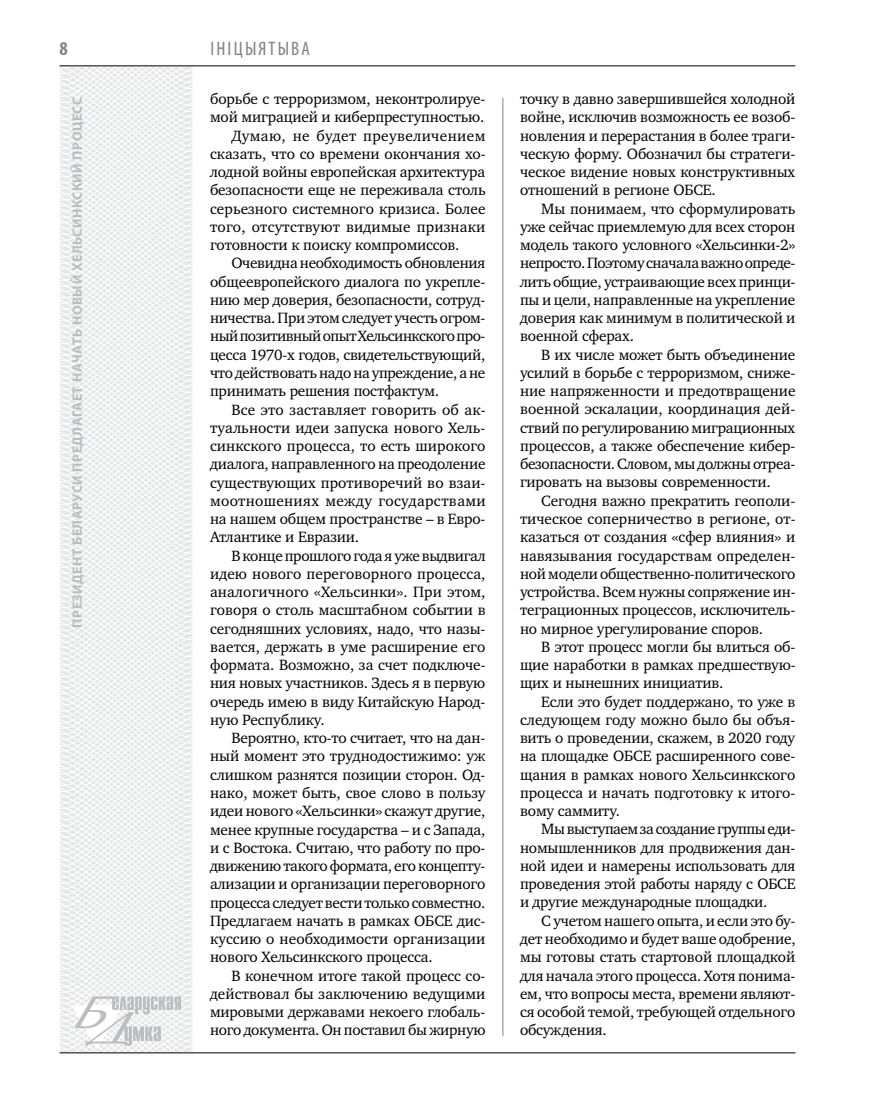
<style>
.page{position:relative;width:872px;height:1106px;background:#fff}
.page>*{position:absolute;margin:0;border:0;box-sizing:border-box;transform-origin:0 0}
.t1{font:condensed 19.5px "Myriad Pro";letter-spacing:.11em;color:#808285}
.t2{font:700 condensed 19.5px "Myriad Pro";color:#808285}
.t3{font:15.3px/18.3px "Charter C";letter-spacing:-.01em;color:#000;text-align:justify}
.t4{font:15.3px "Charter C";letter-spacing:-.035em;color:#000}
.t5{font:15.3px "Charter C";letter-spacing:.015em;color:#000}
.t6{font:15.3px "Charter C";letter-spacing:.02em;color:#000}
.t7{font:15.3px "Charter C";letter-spacing:.01em;color:#000}
.t8{font:15.3px "Charter C";letter-spacing:.025em;color:#000}
.t9{font:700 13.5px "Myriad Pro";letter-spacing:.04em;color:#bcbdc0}
</style>
<div class="page">
<svg style="left:59px;top:65px;width:192px;height:989px"></svg>
<hr style="left:502px;top:98px;width:1px;height:938px;background:#808285">
<hr style="left:60px;top:1052px;width:735px;height:1px;background:#000">
<svg style="left:71px;top:996px;width:110px;height:53px"></svg>
<hr style="left:60px;top:65px;width:735px;height:1px;background:#000">
<p class="t2" style="left:60px;top:37px;width:10px">8</p>
<p class="t9" style="left:69px;top:627px;width:531px;rotate:-90deg">Президент Беларуси предлагает начать новый Хельсинкский процесс</p>
<p class="t1" style="left:210px;top:37px;width:101px">Ініцыятыва</p>
<p class="t3" style="left:210px;top:90px;width:277px">борьбе с терроризмом, неконтролируе-</p>
<p class="t3" style="left:210px;top:108px;width:276px">мой миграцией и киберпреступностью.</p>
<p class="t8" style="left:231px;top:127px;width:255px">Думаю, не будет преувеличением</p>
<p class="t3" style="left:210px;top:145px;width:277px">сказать, что со времени окончания хо-</p>
<p class="t3" style="left:210px;top:163px;width:277px">лодной войны европейская архитектура</p>
<p class="t3" style="left:210px;top:181px;width:277px">безопасности еще не переживала столь</p>
<p class="t3" style="left:210px;top:199px;width:277px">серьезного системного кризиса. Более</p>
<p class="t5" style="left:210px;top:218px;width:277px">того, отсутствуют видимые признаки</p>
<p class="t3" style="left:210px;top:236px;width:251px">готовности к поиску компромиссов.</p>
<p class="t3" style="left:231px;top:254px;width:255px">Очевидна необходимость обновления</p>
<p class="t3" style="left:210px;top:272px;width:277px">общеевропейского диалога по укрепле-</p>
<p class="t3" style="left:210px;top:291px;width:277px">нию мер доверия, безопасности, сотруд-</p>
<p class="t3" style="left:210px;top:309px;width:277px">ничества. При этом следует учесть огром-</p>
<p class="t4" style="left:210px;top:328px;width:277px">ный позитивный опыт Хельсинкского про-</p>
<p class="t3" style="left:210px;top:345px;width:277px">цесса 1970-х годов, свидетельствующий,</p>
<p class="t3" style="left:210px;top:364px;width:277px">что действовать надо на упреждение, а не</p>
<p class="t3" style="left:210px;top:382px;width:230px">принимать решения постфактум.</p>
<p class="t7" style="left:231px;top:401px;width:256px">Все это заставляет говорить об ак-</p>
<p class="t3" style="left:210px;top:418px;width:277px">туальности идеи запуска нового Хель-</p>
<p class="t3" style="left:210px;top:437px;width:277px">синкского процесса, то есть широкого</p>
<p class="t3" style="left:210px;top:455px;width:277px">диалога, направленного на преодоление</p>
<p class="t3" style="left:210px;top:473px;width:277px">существующих противоречий во взаи-</p>
<p class="t6" style="left:210px;top:492px;width:277px">моотношениях между государствами</p>
<p class="t3" style="left:210px;top:510px;width:277px">на нашем общем пространстве – в Евро-</p>
<p class="t3" style="left:210px;top:528px;width:150px">Атлантике и Евразии.</p>
<p class="t3" style="left:231px;top:546px;width:256px">В конце прошлого года я уже выдвигал</p>
<p class="t3" style="left:210px;top:564px;width:277px">идею нового переговорного процесса,</p>
<p class="t3" style="left:210px;top:583px;width:277px">аналогичного «Хельсинки». При этом,</p>
<p class="t3" style="left:210px;top:601px;width:277px">говоря о столь масштабном событии в</p>
<p class="t3" style="left:210px;top:619px;width:277px">сегодняшних условиях, надо, что назы-</p>
<p class="t3" style="left:210px;top:637px;width:277px">вается, держать в уме расширение его</p>
<p class="t3" style="left:210px;top:656px;width:277px">формата. Возможно, за счет подключе-</p>
<p class="t3" style="left:210px;top:674px;width:277px">ния новых участников. Здесь я в первую</p>
<p class="t3" style="left:210px;top:692px;width:277px">очередь имею в виду Китайскую Народ-</p>
<p class="t3" style="left:210px;top:710px;width:116px">ную Республику.</p>
<p class="t3" style="left:231px;top:729px;width:255px">Вероятно, кто-то считает, что на дан-</p>
<p class="t3" style="left:210px;top:747px;width:277px">ный момент это труднодостижимо: уж</p>
<p class="t3" style="left:210px;top:765px;width:277px">слишком разнятся позиции сторон. Од-</p>
<p class="t3" style="left:210px;top:783px;width:277px">нако, может быть, свое слово в пользу</p>
<p class="t3" style="left:210px;top:802px;width:277px">идеи нового «Хельсинки» скажут другие,</p>
<p class="t3" style="left:210px;top:820px;width:277px">менее крупные государства – и с Запада,</p>
<p class="t3" style="left:210px;top:838px;width:277px">и с Востока. Считаю, что работу по про-</p>
<p class="t3" style="left:210px;top:857px;width:277px">движению такого формата, его концепту-</p>
<p class="t3" style="left:210px;top:875px;width:277px">ализации и организации переговорного</p>
<p class="t3" style="left:210px;top:893px;width:277px">процесса следует вести только совместно.</p>
<p class="t3" style="left:210px;top:911px;width:277px">Предлагаем начать в рамках ОБСЕ дис-</p>
<p class="t3" style="left:210px;top:930px;width:277px">куссию о необходимости организации</p>
<p class="t3" style="left:210px;top:948px;width:224px">нового Хельсинкского процесса.</p>
<p class="t3" style="left:231px;top:966px;width:255px">В конечном итоге такой процесс со-</p>
<p class="t3" style="left:210px;top:984px;width:277px">действовал бы заключению ведущими</p>
<p class="t3" style="left:210px;top:1003px;width:277px">мировыми державами некоего глобаль-</p>
<p class="t3" style="left:210px;top:1021px;width:277px">ного документа. Он поставил бы жирную</p>
<p class="t3" style="left:520px;top:90px;width:277px">точку в давно завершившейся холодной войне, исключив возможность ее возоб&shy;новления и перерастания в более траги&shy;ческую форму. Обозначил бы стратеги&shy;ческое видение новых конструктивных отношений в регионе ОБСЕ.</p>
<p class="t3" style="left:520px;top:199px;width:277px;text-indent:21px">Мы понимаем, что сформулировать уже сейчас приемлемую для всех сторон модель такого условного «Хельсинки-2» непросто. Поэтому сначала важно опреде&shy;лить общие, устраивающие всех принци&shy;пы и цели, направленные на укрепление доверия как минимум в политической и военной сферах.</p>
<p class="t3" style="left:520px;top:345px;width:277px;text-indent:21px">В их числе может быть объединение усилий в борьбе с терроризмом, сниже&shy;ние напряженности и предотвращение военной эскалации, координация дей&shy;ствий по регулированию миграционных процессов, а также обеспечение кибер&shy;безопасности. Словом, мы должны отреа&shy;гировать на вызовы современности.</p>
<p class="t3" style="left:520px;top:491px;width:277px;text-indent:21px">Сегодня важно прекратить геополи&shy;тическое соперничество в регионе, от&shy;казаться от создания «сфер влияния» и навязывания государствам определен&shy;ной модели общественно-политического устройства. Всем нужны сопряжение ин&shy;теграционных процессов, исключитель&shy;но мирное урегулирование споров.</p>
<p class="t3" style="left:520px;top:637px;width:277px;text-indent:21px">В этот процесс могли бы влиться об&shy;щие наработки в рамках предшествую&shy;щих и нынешних инициатив.</p>
<p class="t3" style="left:520px;top:692px;width:277px;text-indent:21px">Если это будет поддержано, то уже в следующем году можно было бы объя&shy;вить о проведении, скажем, в 2020 году на площадке ОБСЕ расширенного сове&shy;щания в рамках нового Хельсинкского процесса и начать подготовку к итого&shy;вому саммиту.</p>
<p class="t3" style="left:520px;top:820px;width:277px;text-indent:21px">Мы выступаем за создание группы еди&shy;номышленников для продвижения дан&shy;ной идеи и намерены использовать для проведения этой работы наряду с ОБСЕ и другие международные площадки.</p>
<p class="t3" style="left:520px;top:911px;width:277px;text-indent:21px">С учетом нашего опыта, и если это бу&shy;дет необходимо и будет ваше одобрение, мы готовы стать стартовой площадкой для начала этого процесса. Хотя понима&shy;ем, что вопросы места, времени являют&shy;ся особой темой, требующей отдельного обсуждения.</p>
</div>
